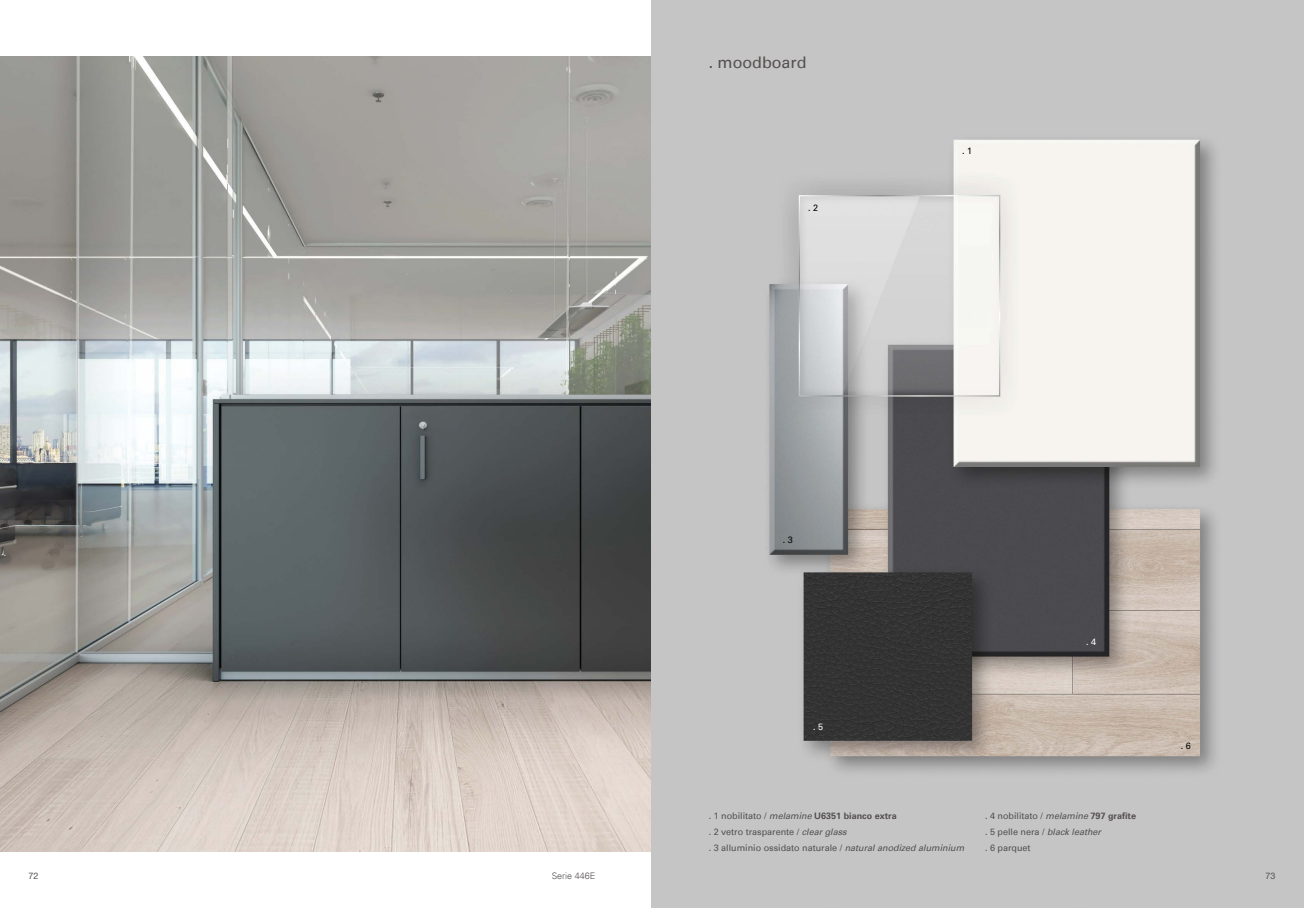
<style>
.page{position:relative;width:1304px;height:908px;background:#fff}
.page>*{position:absolute;margin:0;border:0;box-sizing:border-box;transform-origin:0 0}
.t1{font:16px "Univers";color:#54504f}
.t2{font:9px "Univers";color:#54504f}
.t3{font:700 9px "Univers";color:#54504f}
.t4{font:300 9px "Univers";color:#54504f}
.t5{font:9px "Univers";color:#000}
.t6{font:9px "Univers";color:#fff}
.t7{font:9px "Helvetica Neue LT Std";color:#54504f}
.s1{font-weight:400}
.s2{font-weight:400;font-style:italic}
.s3{font-style:italic}
.s4{font-weight:700}
</style>
<div class="page">
<img style="left:0;top:57px;width:652px;height:793px">
<img style="left:652px;top:0;width:652px;height:907px">
<p class="t1" style="left:709px;top:53px;width:99px">. moodboard</p>
<p class="t5" style="left:808px;top:202px;width:12px">. 2</p>
<p class="t5" style="left:962px;top:146px;width:12px">. 1</p>
<p class="t5" style="left:783px;top:534px;width:12px">. 3</p>
<p class="t6" style="left:813px;top:721px;width:12px">. 5</p>
<p class="t6" style="left:1086px;top:635px;width:12px">. 4</p>
<p class="t3" style="left:709px;top:810px;width:190px"><span class="s1">. 1 nobilitato /</span> <span class="s2">melamine</span> U6351 bianco extra</p>
<p class="t2" style="left:709px;top:826px;width:140px">. 2 vetro trasparente / <span class="s3">clear glass</span></p>
<p class="t2" style="left:709px;top:842px;width:257px">. 3 alluminio ossidato naturale / <span class="s3">natural anodized aluminium</span></p>
<p class="t2" style="left:985px;top:810px;width:153px">. 4 nobilitato / <span class="s3">melamine</span> <span class="s4">797 grafite</span></p>
<p class="t2" style="left:985px;top:826px;width:118px">. 5 pelle nera / <span class="s3">black leather</span></p>
<p class="t2" style="left:985px;top:842px;width:47px">. 6 parquet</p>
<p class="t5" style="left:1181px;top:739px;width:12px">. 6</p>
<p class="t4" style="left:552px;top:870px;width:45px">Serie 446E</p>
<p class="t7" style="left:28px;top:870px;width:12px">72</p>
<p class="t7" style="left:1266px;top:870px;width:12px">73</p>
</div>
